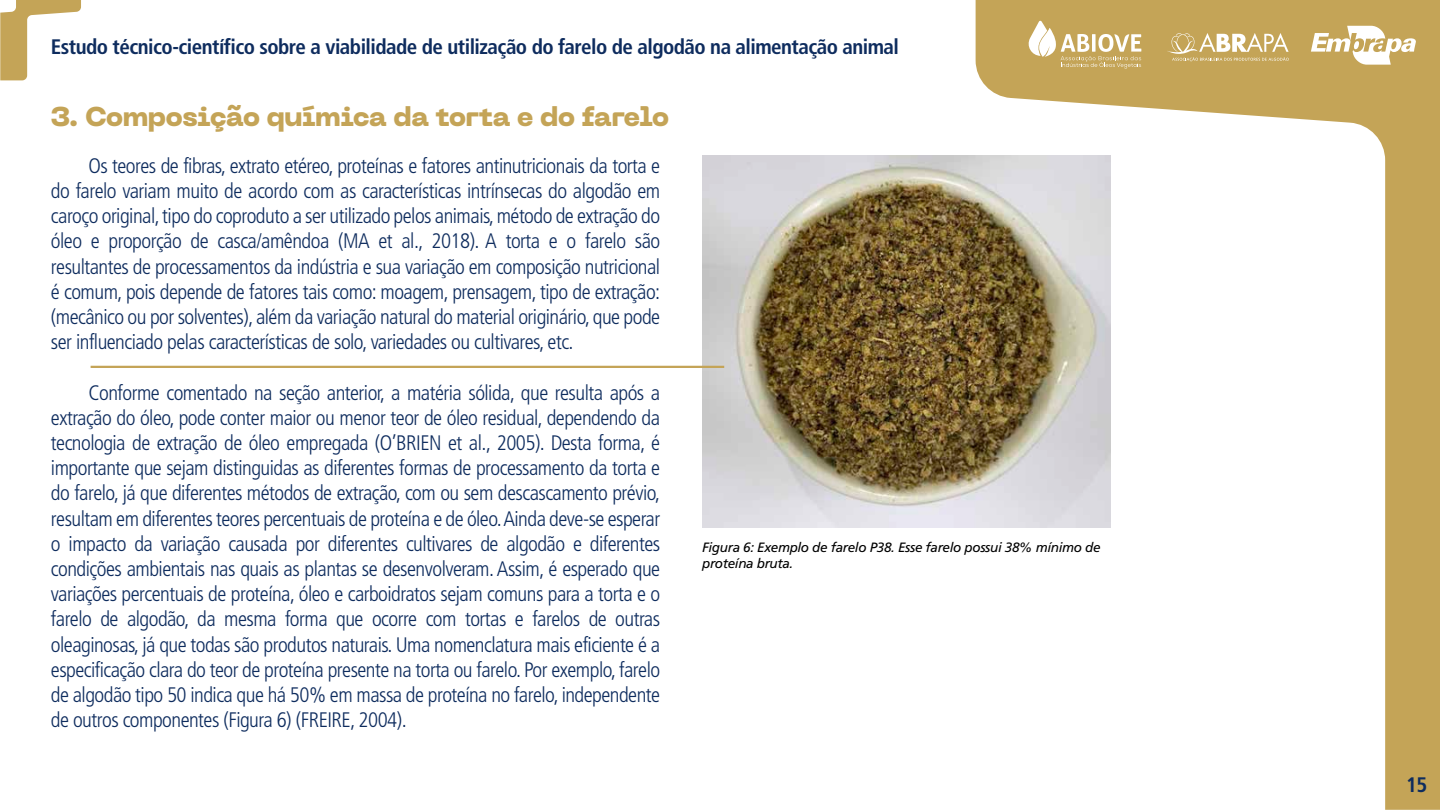
<style>
.page{position:relative;width:1440px;height:810px;background:#fff}
.page>*{position:absolute;margin:0;border:0;box-sizing:border-box;transform-origin:0 0}
.t1{font:800 27px "PP Neue Machina";letter-spacing:-.015em;color:#c4a457}
.t2{font:300 condensed 21px/25.2px "Frutiger LT Std";letter-spacing:-.025em;color:#0e2c5e;text-align:justify}
.t3{font:700 condensed 21px "Frutiger LT Std";letter-spacing:-.025em;color:#0e2c5e}
.t4{font:italic 13.5px/16.2px "Frutiger LT Std";letter-spacing:-.025em;color:#000}
</style>
<div class="page">
<svg style="left:976px;top:0;width:464px;height:810px"></svg>
<svg style="left:1026px;top:21px;width:115px;height:48px"></svg>
<svg style="left:1311px;top:26px;width:105px;height:39px"></svg>
<svg style="left:1167px;top:33px;width:122px;height:29px"></svg>
<svg style="left:0;top:0;width:81px;height:80px"></svg>
<img style="left:702px;top:155px;width:409px;height:373px">
<hr style="left:91px;top:366px;width:633px;height:2px;background:#c4a457">
<p class="t3" style="left:51px;top:34px;width:850px">Estudo técnico-científico sobre a viabilidade de utilização do farelo de algodão na alimentação animal</p>
<p class="t1" style="left:51px;top:99px;width:619px">3. Composição química da torta e do farelo</p>
<p class="t2" style="left:51px;top:153px;width:611px;text-indent:37px">Os teores de fibras, extrato etéreo, proteínas e fatores antinutricionais da torta e do farelo variam muito de acordo com as características intrínsecas do algodão em caroço original, tipo do coproduto a ser utilizado pelos animais, método de extração do óleo e proporção de casca/amêndoa (MA et al., 2018). A torta e o farelo são resultantes de processamentos da indústria e sua variação em composição nutricional é comum, pois depende de fatores tais como: moagem, prensagem, tipo de extração: (mecânico ou por solventes), além da variação natural do material originário, que pode ser influenciado pelas características de solo, variedades ou cultivares, etc.</p>
<p class="t2" style="left:51px;top:380px;width:611px;text-indent:37px">Conforme comentado na seção anterior, a matéria sólida, que resulta após a extração do óleo, pode conter maior ou menor teor de óleo residual, dependendo da tecnologia de extração de óleo empregada (O’BRIEN et al., 2005). Desta forma, é importante que sejam distinguidas as diferentes formas de processamento da torta e do farelo, já que diferentes métodos de extração, com ou sem descascamento prévio, resultam em diferentes teores percentuais de proteína e de óleo. Ainda deve-se esperar o impacto da variação causada por diferentes cultivares de algodão e diferentes condições ambientais nas quais as plantas se desenvolveram. Assim, é esperado que variações percentuais de proteína, óleo e carboidratos sejam comuns para a torta e o farelo de algodão, da mesma forma que ocorre com tortas e farelos de outras oleaginosas, já que todas são produtos naturais. Uma nomenclatura mais eficiente é a especificação clara do teor de proteína presente na torta ou farelo. Por exemplo, farelo de algodão tipo 50 indica que há 50% em massa de proteína no farelo, independente de outros componentes (Figura 6) (FREIRE, 2004).</p>
<p class="t4" style="left:702px;top:539px;width:400px">Figura 6: Exemplo de farelo P38. Esse farelo possui 38% mínimo de proteína bruta.</p>
<p class="t3" style="left:1406px;top:772px;width:23px">15</p>
</div>
